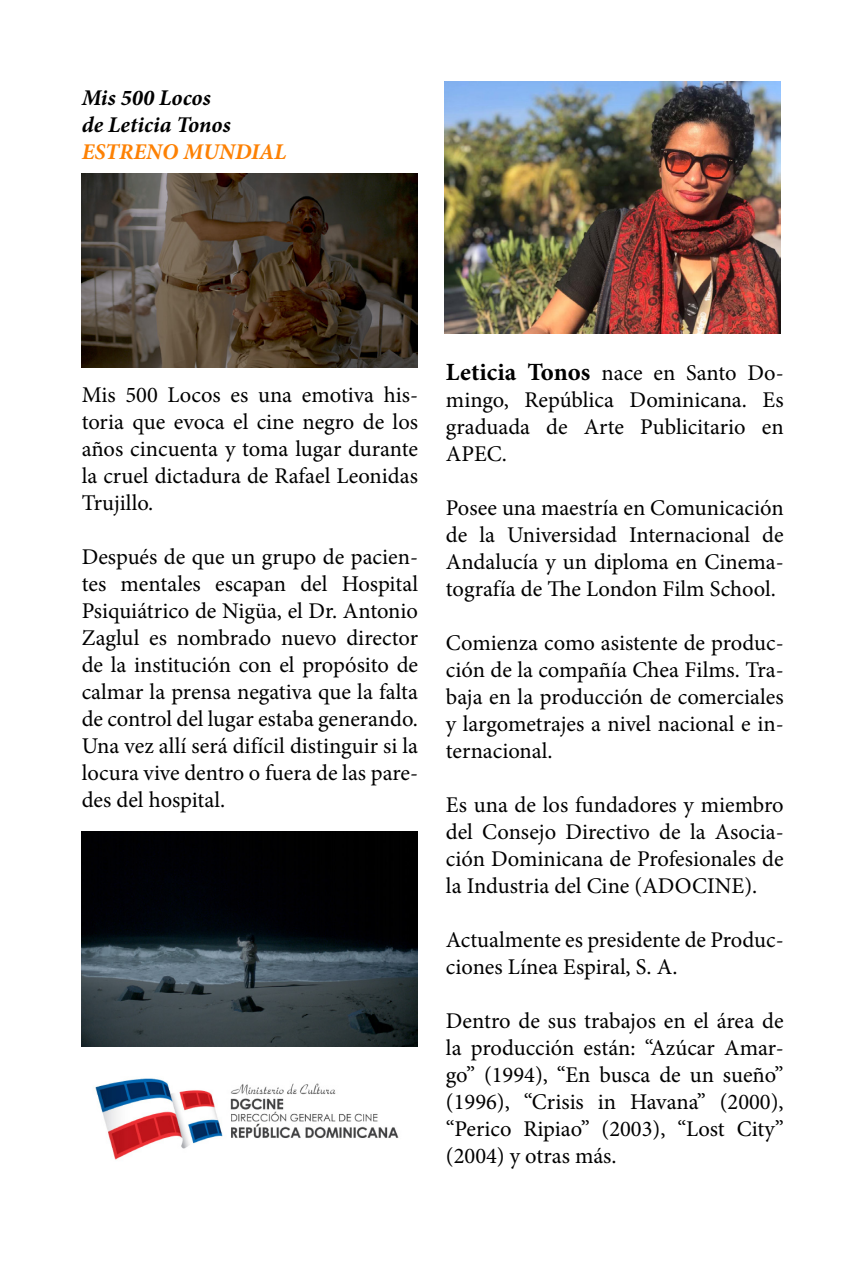
<style>
.page{position:relative;width:862px;height:1276px;background:#fff}
.page>*{position:absolute;margin:0;border:0;box-sizing:border-box;transform-origin:0 0}
.t1{font:22.5px/27px "Minion Pro";color:#000;text-align:justify}
.t2{font:italic 700 22.5px "Minion Pro";letter-spacing:.005em;color:#000}
.t3{font:italic 700 22.5px "Minion Pro";color:#fd8104}
.s1{font-weight:700;font-size:24.75px}
</style>
<div class="page">
<img style="left:81px;top:174px;width:336px;height:194px">
<img style="left:444px;top:81px;width:336px;height:252px">
<img style="left:81px;top:831px;width:336px;height:215px">
<img style="left:95px;top:1078px;width:304px;height:82px">
<p class="t2" style="left:82px;top:82px;width:130px">Mis 500 Locos</p>
<p class="t2" style="left:82px;top:109px;width:150px">de Leticia Tonos</p>
<p class="t3" style="left:82px;top:136px;width:206px">ESTRENO MUNDIAL</p>
<p class="t1" style="left:82px;top:382px;width:338px">Mis 500 Locos es una emotiva his&shy;toria que evoca el cine negro de los años cincuenta y toma lugar durante la cruel dictadura de Rafael Leonidas Trujillo.</p>
<p class="t1" style="left:82px;top:544px;width:338px">Después de que un grupo de pacien&shy;tes mentales escapan del Hospital Psiquiátrico de Nigüa, el Dr. Antonio Zaglul es nombrado nuevo director de la institución con el propósito de calmar la prensa negativa que la falta de control del lugar estaba generando.<br>Una vez allí será difícil distinguir si la locura vive dentro o fuera de las pare&shy;des del hospital.</p>
<p class="t1" style="left:445px;top:359px;width:339px"><span class="s1">Leticia Tonos</span> nace en Santo Do&shy;mingo, República Dominicana. Es graduada de Arte Publicitario en APEC.</p>
<p class="t1" style="left:445px;top:494px;width:339px">Posee una maestría en Comunicación de la Universidad Internacional de Andalucía y un diploma en Cinema&shy;tografía de The London Film School.</p>
<p class="t1" style="left:445px;top:629px;width:339px">Comienza como asistente de produc&shy;ción de la compañía Chea Films. Tra&shy;baja en la producción de comerciales y largometrajes a nivel nacional e in&shy;ternacional.</p>
<p class="t1" style="left:445px;top:791px;width:339px">Es una de los fundadores y miembro del Consejo Directivo de la Asocia&shy;ción Dominicana de Profesionales de la Industria del Cine (ADOCINE).</p>
<p class="t1" style="left:445px;top:926px;width:339px">Actualmente es presidente de Produc&shy;ciones Línea Espiral, S. A.</p>
<p class="t1" style="left:445px;top:1007px;width:339px">Dentro de sus trabajos en el área de la producción están: “Azúcar Amar&shy;go” (1994), “En busca de un sueño” (1996), “Crisis in Havana” (2000), “Perico Ripiao” (2003), “Lost City” (2004) y otras más.</p>
</div>
